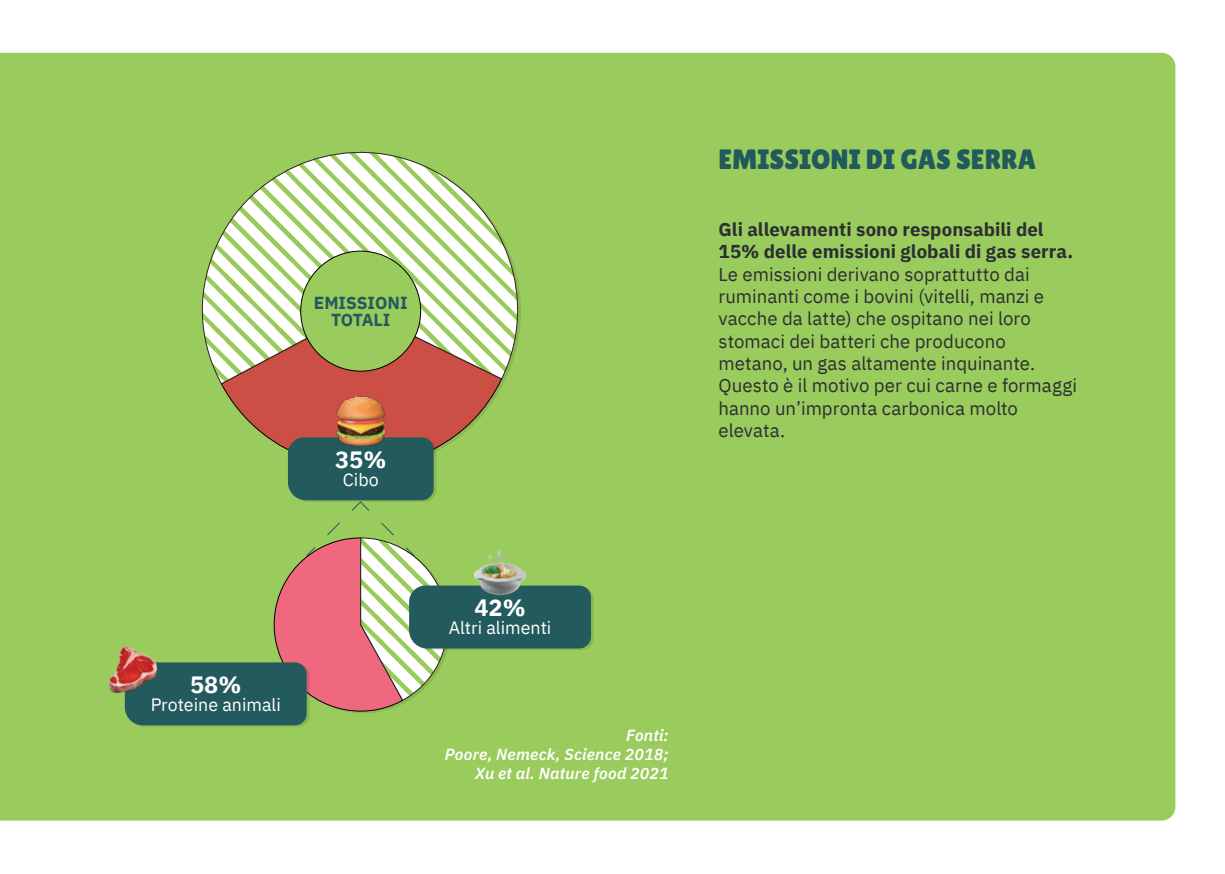
<style>
.page{position:relative;width:1225px;height:874px;background:#fff}
.page>*{position:absolute;margin:0;border:0;box-sizing:border-box;transform-origin:0 0}
.t1{font:28px "Lilita One";color:#205a5c}
.t2{font:700 23.6px "IBM Plex Sans";color:#fff}
.t3{font:18.6px/22.4px "IBM Plex Sans";letter-spacing:.005em;color:#2b2e32}
.t4{font:700 18.6px/22.4px "IBM Plex Sans";letter-spacing:.005em;color:#2b2e32}
.t5{font:17.8px "IBM Plex Sans";color:#fff}
.t6{font:700 17.4px/16.8px "IBM Plex Sans";color:#235a5d;text-align:center}
.t7{font:italic 600 16px/19.2px "IBM Plex Sans";letter-spacing:.015em;color:#fff;text-align:right}
</style>
<div class="page">
<div style="left:0;top:53px;width:1175px;height:767px;background:#9acb5d"></div>
<svg style="left:221px;top:384px;width:281px;height:53px;background:#c06248"></svg>
<svg style="left:195px;top:129px;width:345px;height:255px"></svg>
<div style="left:301px;top:251px;width:120px;height:120px;background:#9acb5d;border-radius:60px"></div>
<svg style="left:125px;top:437px;width:469px;height:289px;background:#8ba866"></svg>
<img style="left:107px;top:643px;width:51px;height:51px">
<img style="left:334px;top:395px;width:52px;height:52px">
<img style="left:474px;top:548px;width:52px;height:51px">
<p class="t6" style="left:314px;top:293px;width:95px">EMISSIONI<br>TOTALI</p>
<p class="t2" style="left:335px;top:440px;width:53px">35%</p>
<p class="t5" style="left:343px;top:465px;width:37px">Cibo</p>
<p class="t2" style="left:190px;top:665px;width:53px">58%</p>
<p class="t5" style="left:151px;top:690px;width:132px">Proteine animali</p>
<p class="t2" style="left:474px;top:588px;width:53px">42%</p>
<p class="t5" style="left:449px;top:613px;width:104px">Altri alimenti</p>
<p class="t7" style="left:445px;top:724px;width:225px">Fonti:<br>Poore, Nemeck, Science 2018;<br>Xu et al. Nature food 2021</p>
<h1 class="t1" style="left:718px;top:143px;width:319px">EMISSIONI DI GAS SERRA</h1>
<p class="t4" style="left:718px;top:216px;width:356px">Gli allevamenti sono responsabili del<br>15% delle emissioni globali di gas serra.</p>
<p class="t3" style="left:718px;top:261px;width:360px">Le emissioni derivano soprattutto dai ruminanti come i bovini (vitelli, manzi e vacche da latte) che ospitano nei loro stomaci dei batteri che producono metano, un gas altamente inquinante.<br>Questo è il motivo per cui carne e formaggi hanno un’impronta carbonica molto elevata.</p>
</div>
